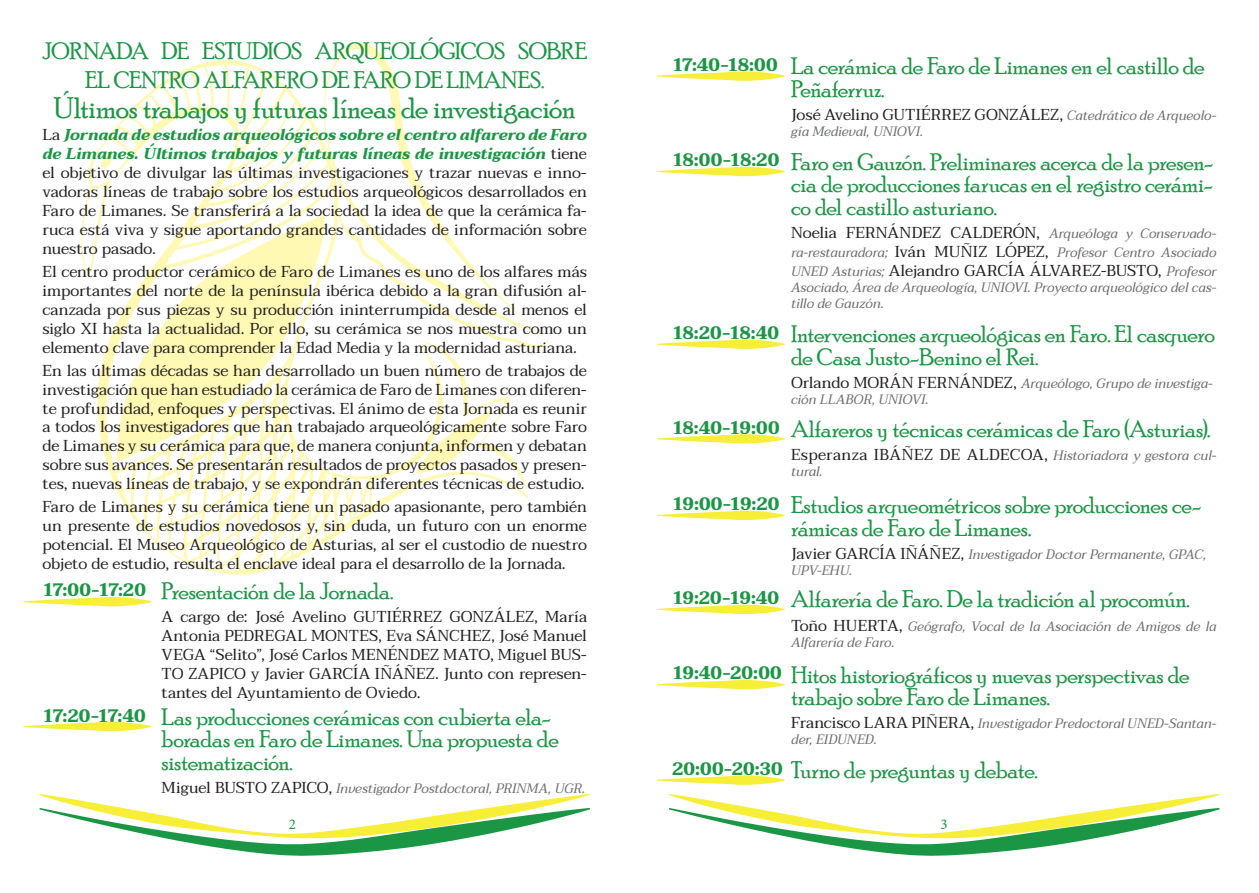
<style>
.page{position:relative;width:1259px;height:893px;background:#fff}
.page>*{position:absolute;margin:0;border:0;box-sizing:border-box;transform-origin:0 0}
.t1{font:30px "Poor Richard";letter-spacing:-.02em;color:#1b9644}
.t2{font:24px/22.5px "Poor Richard";letter-spacing:-.02em;color:#1b9644}
.t3{font:700 18px "Taviraj";letter-spacing:-.035em;color:#1b9644}
.t4{font:15.75px/18.9px "Taviraj";color:#231f20;text-align:justify}
.t5{font:15.75px "Taviraj";letter-spacing:.025em;color:#231f20}
.t6{font:15px "Minion Pro";color:#1b9644}
.t7{font:italic 13.5px/16.2px "Taviraj";letter-spacing:-.005em;color:#6c6d70}
.s1{font-weight:700;font-style:italic;color:#1b9644}
.s2{font-family:"Taviraj";font-weight:700;font-size:18px}
.s3{font-style:normal;font-size:15.75px;color:#231f20}
.s4{font-style:italic;font-size:13.5px;color:#6c6d70}
</style>
<div class="page">
<svg style="left:39px;top:794px;width:551px;height:62px"></svg>
<svg style="left:669px;top:794px;width:550px;height:62px"></svg>
<svg style="left:81px;top:60px;width:447px;height:515px"></svg>
<svg style="left:311px;top:42px;width:217px;height:293px"></svg>
<svg style="left:338px;top:207px;width:211px;height:141px"></svg>
<svg style="left:114px;top:215px;width:217px;height:246px;fill:#fff9b6"></svg>
<svg style="left:98px;top:150px;width:15px;height:20px"></svg>
<svg style="left:415px;top:410px;width:78px;height:65px"></svg>
<svg style="left:657px;top:167px;width:127px;height:9px"></svg>
<svg style="left:657px;top:340px;width:127px;height:9px"></svg>
<svg style="left:657px;top:434px;width:127px;height:10px"></svg>
<svg style="left:657px;top:511px;width:127px;height:9px"></svg>
<svg style="left:657px;top:605px;width:127px;height:9px"></svg>
<svg style="left:657px;top:680px;width:127px;height:9px"></svg>
<svg style="left:657px;top:775px;width:127px;height:10px"></svg>
<svg style="left:23px;top:722px;width:128px;height:9px"></svg>
<svg style="left:24px;top:597px;width:127px;height:9px"></svg>
<svg style="left:657px;top:71px;width:127px;height:10px"></svg>
<h2 class="t2" style="left:43px;top:37px;width:546px;line-height:28.8px;text-align:center">JORNADA DE ESTUDIOS ARQUEOLÓGICOS SOBRE<br>EL CENTRO ALFARERO DE FARO DE LIMANES.</h2>
<h1 class="t1" style="left:54px;top:91px;width:523px">Últimos trabajos y futuras líneas de investigación</h1>
<p class="t4" style="left:43px;top:126px;width:546px">La <span class="s1">Jornada de estudios arqueológicos sobre el centro alfarero de Faro de Limanes. Últimos trabajos y futuras líneas de investigación</span> tiene el objetivo de divulgar las últimas investigaciones y trazar nuevas e inno&shy;vadoras líneas de trabajo sobre los estudios arqueológicos desarrollados en Faro de Limanes. Se transferirá a la sociedad la idea de que la cerámica fa&shy;ruca está viva y sigue aportando grandes cantidades de información sobre nuestro pasado.</p>
<p class="t4" style="left:43px;top:262px;width:546px">El centro productor cerámico de Faro de Limanes es uno de los alfares más importantes del norte de la península ibérica debido a la gran difusión al&shy;canzada por sus piezas y su producción ininterrumpida desde al menos el siglo XI hasta la actualidad. Por ello, su cerámica se nos muestra como un elemento clave para comprender la Edad Media y la modernidad asturiana.</p>
<p class="t4" style="left:43px;top:361px;width:546px">En las últimas décadas se han desarrollado un buen número de trabajos de investigación que han estudiado la cerámica de Faro de Limanes con diferen&shy;te profundidad, enfoques y perspectivas. El ánimo de esta Jornada es reunir a todos los investigadores que han trabajado arqueológicamente sobre Faro de Limanes y su cerámica para que, de manera conjunta, informen y debatan sobre sus avances. Se presentarán resultados de proyectos pasados y presen&shy;tes, nuevas líneas de trabajo, y se expondrán diferentes técnicas de estudio.</p>
<p class="t4" style="left:43px;top:498px;width:546px">Faro de Limanes y su cerámica tiene un pasado apasionante, pero también un presente de estudios novedosos y, sin duda, un futuro con un enorme potencial. El Museo Arqueológico de Asturias, al ser el custodio de nuestro objeto de estudio, resulta el enclave ideal para el desarrollo de la Jornada.</p>
<h2 class="t2" style="left:43px;top:579px;width:352px"><span class="s2">17:00-17:20</span> Presentación de la Jornada.</h2>
<p class="t4" style="left:162px;top:608px;width:427px">A cargo de: José Avelino GUTIÉRREZ GONZÁLEZ, María Antonia PEDREGAL MONTES, Eva SÁNCHEZ, José Manuel VEGA “Selito”, José Carlos MENÉNDEZ MATO, Miguel BUS-TO ZAPICO y Javier GARCÍA IÑÁÑEZ. Junto con represen&shy;tantes del Ayuntamiento de Oviedo.</p>
<h2 class="t2" style="left:162px;top:705px;width:399px;text-indent:-119px"><span class="s2">17:20-17:40</span> Las producciones cerámicas con cubierta ela&shy;boradas en Faro de Limanes. Una propuesta de sistematización.</h2>
<p class="t7" style="left:162px;top:780px;width:425px"><span class="s3">Miguel BUSTO ZAPICO,</span> Investigador Postdoctoral, PRINMA, UGR.</p>
<h2 class="t2" style="left:791px;top:55px;width:415px;text-indent:-119px"><span class="s2">17:40-18:00</span> La cerámica de Faro de Limanes en el castillo de<br>Peñaferruz.</h2>
<p class="t4" style="left:791px;top:105px;width:427px">José Avelino GUTIÉRREZ GONZÁLEZ, <span class="s4">Catedrático de Arqueolo-</span></p>
<p class="t7" style="left:791px;top:124px;width:134px">gía Medieval, UNIOVI.</p>
<h2 class="t2" style="left:791px;top:150px;width:424px;text-align:justify;text-indent:-119px"><span class="s2">18:00-18:20</span> Faro en Gauzón. Preliminares acerca de la presen&shy;cia de producciones farucas en el registro cerámi&shy;co del castillo asturiano.</h2>
<p class="t4" style="left:791px;top:223px;width:427px">Noelia FERNÁNDEZ CALDERÓN, <span class="s4">Arqueóloga y Conservado-</span></p>
<p class="t7" style="left:791px;top:244px;width:427px">ra-restauradora; <span class="s3">Iván MUÑIZ LÓPEZ,</span> Profesor Centro Asociado</p>
<p class="t4" style="left:791px;top:261px;width:427px"><span class="s4">UNED Asturias;</span> Alejandro GARCÍA ÁLVAREZ-BUSTO, <span class="s4">Profesor</span></p>
<p class="t7" style="left:791px;top:279px;width:427px">Asociado, Área de Arqueología, UNIOVI. Proyecto arqueológico del cas&shy;tillo de Gauzón.</p>
<h2 class="t2" style="left:791px;top:323px;width:425px">Intervenciones arqueológicas en Faro. El casquero de Casa Justo-Benino el Rei.</h2>
<p class="t7" style="left:791px;top:376px;width:423px"><span class="s3">Orlando MORÁN FERNÁNDEZ,</span> Arqueólogo, Grupo de investiga&shy;ción LLABOR, UNIOVI.</p>
<p class="t3" style="left:672px;top:322px;width:108px">18:20-18:40</p>
<h2 class="t2" style="left:672px;top:417px;width:540px"><span class="s2">18:40-19:00</span> Alfareros y técnicas cerámicas de Faro (Asturias).</h2>
<p class="t5" style="left:791px;top:442px;width:427px">Esperanza IBÁÑEZ DE ALDECOA, <span class="s4">Historiadora y gestora cul-</span></p>
<p class="t7" style="left:791px;top:464px;width:33px">tural.</p>
<h2 class="t2" style="left:791px;top:494px;width:412px">Estudios arqueométricos sobre producciones ce&shy;rámicas de Faro de Limanes.</h2>
<p class="t7" style="left:791px;top:546px;width:416px"><span class="s3">Javier GARCÍA IÑÁÑEZ,</span> Investigador Doctor Permanente, GPAC,<br>UPV-EHU.</p>
<p class="t3" style="left:672px;top:493px;width:109px">19:00-19:20</p>
<h2 class="t2" style="left:672px;top:588px;width:519px"><span class="s2">19:20-19:40</span> Alfarería de Faro. De la tradición al procomún.</h2>
<p class="t7" style="left:791px;top:618px;width:427px"><span class="s3">Toño HUERTA,</span> Geógrafo, Vocal de la Asociación de Amigos de la<br>Alfarería de Faro.</p>
<h2 class="t2" style="left:791px;top:663px;width:400px;text-indent:-119px"><span class="s2">19:40-20:00</span> Hitos historiográficos y nuevas perspectivas de trabajo sobre Faro de Limanes.</h2>
<p class="t7" style="left:791px;top:716px;width:427px"><span class="s3">Francisco LARA PIÑERA,</span> Investigador Predoctoral UNED-Santan&shy;der, EIDUNED.</p>
<h2 class="t2" style="left:672px;top:758px;width:367px"><span class="s2">20:00-20:30</span> Turno de preguntas y debate.</h2>
<p class="t6" style="left:289px;top:815px;width:9px">2</p>
<p class="t6" style="left:940px;top:815px;width:9px">3</p>
</div>
